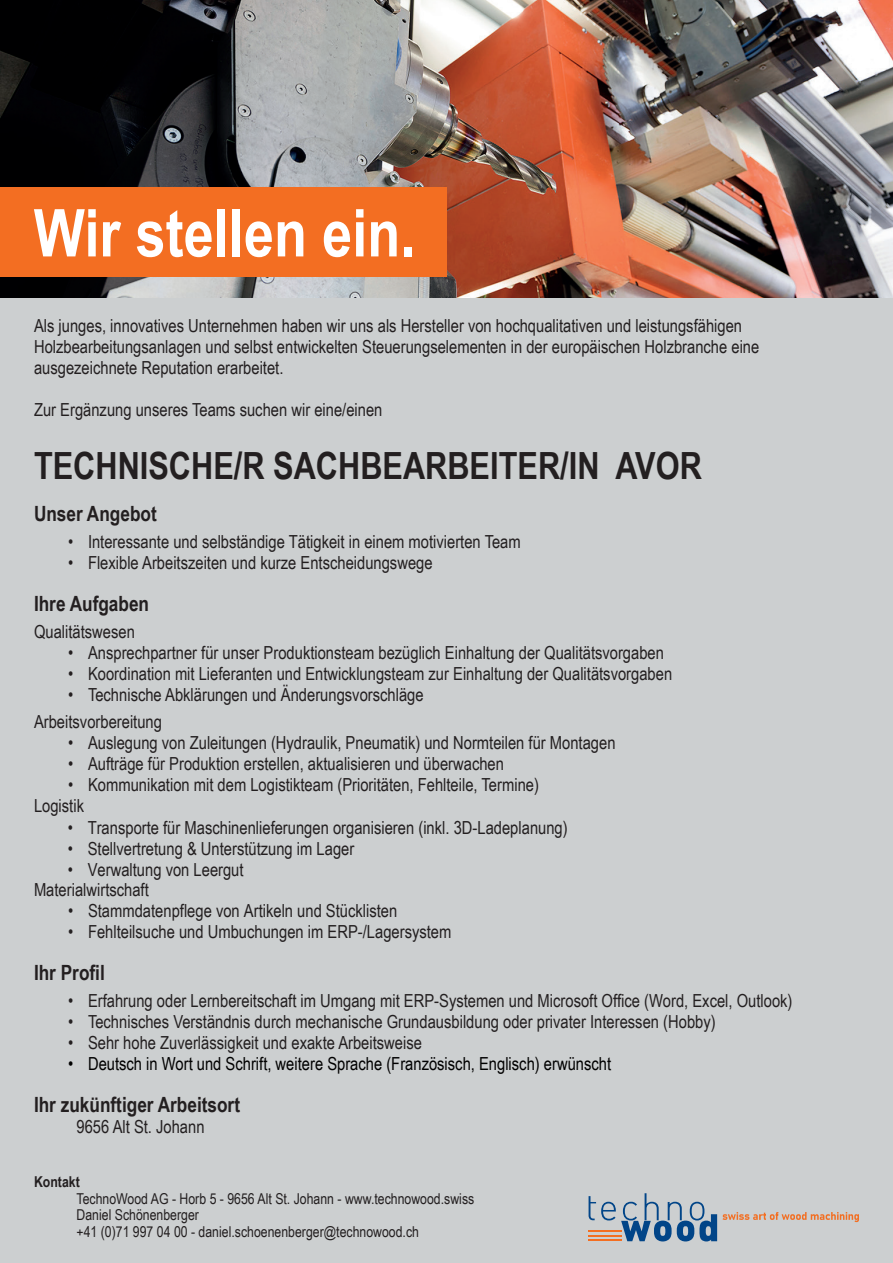
<style>
.page{position:relative;width:893px;height:1263px;background:#fff}
.page>*{position:absolute;margin:0;border:0;box-sizing:border-box;transform-origin:0 0}
.t1{font:700 66px "Arial Narrow";color:#fff}
.t2{font:700 37.5px "Arial Narrow";color:#231f20}
.t3{font:700 21px "Arial Narrow";color:#231f20}
.t4{font:18px/21px "Arial Narrow";color:#231f20}
.t5{font:18px "Arial Narrow";color:#000}
.t6{font:15px/16.5px "Arial Narrow";color:#231f20}
.t7{font:700 15px "Arial Narrow";color:#231f20}
</style>
<div class="page">
<div style="left:0;top:289px;width:893px;height:974px;background:#cccfd0"></div>
<img style="left:0;top:0;width:893px;height:298px">
<div style="left:0;top:187px;width:446px;height:89px;background:#f36e22"></div>
<svg style="left:589px;top:1193px;width:270px;height:48px"></svg>
<hr style="left:589px;top:1231px;width:33px;height:1px;background:#f36e21">
<hr style="left:589px;top:1235px;width:33px;height:1px;background:#f36e21">
<hr style="left:589px;top:1239px;width:33px;height:2px;background:#f36e21">
<h1 class="t1" style="left:34px;top:183px;width:383px">Wir stellen ein.</h1>
<p class="t4" style="left:34px;top:314px;width:727px">Als junges, innovatives Unternehmen haben wir uns als Hersteller von hochqualitativen und leistungsfähigen<br>Holzbearbeitungsanlagen und selbst entwickelten Steuerungselementen in der europäischen Holzbranche eine ausgezeichnete Reputation erarbeitet.</p>
<p class="t4" style="left:34px;top:398px;width:350px">Zur Ergänzung unseres Teams suchen wir eine/einen</p>
<h2 class="t2" style="left:34px;top:437px;width:669px">TECHNISCHE/R SACHBEARBEITER/IN AVOR</h2>
<p class="t3" style="left:34px;top:498px;width:124px">Unser Angebot</p>
<p class="t4" style="left:68px;top:530px;width:454px">• Interessante und selbständige Tätigkeit in einem motivierten Team</p>
<p class="t4" style="left:68px;top:551px;width:366px">• Flexible Arbeitszeiten und kurze Entscheidungswege</p>
<p class="t3" style="left:34px;top:588px;width:117px">Ihre Aufgaben</p>
<p class="t4" style="left:34px;top:620px;width:102px">Qualitätswesen</p>
<p class="t4" style="left:68px;top:641px;width:597px">• Ansprechpartner für unser Produktionsteam bezüglich Einhaltung der Qualitätsvorgaben</p>
<p class="t4" style="left:68px;top:663px;width:606px">• Koordination mit Lieferanten und Entwicklungsteam zur Einhaltung der Qualitätsvorgaben</p>
<p class="t4" style="left:34px;top:681px;width:391px;line-height:27px;text-indent:34px">• Technische Abklärungen und Änderungsvorschläge<br>Arbeitsvorbereitung</p>
<p class="t4" style="left:68px;top:732px;width:549px">• Auslegung von Zuleitungen (Hydraulik, Pneumatik) und Normteilen für Montagen</p>
<p class="t4" style="left:68px;top:753px;width:437px">• Aufträge für Produktion erstellen, aktualisieren und überwachen</p>
<p class="t4" style="left:34px;top:774px;width:506px;text-indent:34px">• Kommunikation mit dem Logistikteam (Prioritäten, Fehlteile, Termine)<br>Logistik</p>
<p class="t4" style="left:68px;top:816px;width:501px">• Transporte für Maschinenlieferungen organisieren (inkl. 3D-Ladeplanung)</p>
<p class="t4" style="left:68px;top:837px;width:288px">• Stellvertretung &amp; Unterstützung im Lager</p>
<p class="t4" style="left:34px;top:858px;width:211px;line-height:20.5px;text-indent:34px">• Verwaltung von Leergut<br>Materialwirtschaft</p>
<p class="t4" style="left:68px;top:900px;width:331px">• Stammdatenpflege von Artikeln und Stücklisten</p>
<p class="t4" style="left:68px;top:921px;width:385px">• Fehlteilsuche und Umbuchungen im ERP-/Lagersystem</p>
<p class="t3" style="left:34px;top:957px;width:72px">Ihr Profil</p>
<p class="t4" style="left:68px;top:989px;width:726px">• Erfahrung oder Lernbereitschaft im Umgang mit ERP-Systemen und Microsoft Office (Word, Excel, Outlook)</p>
<p class="t4" style="left:68px;top:1010px;width:649px">• Technisches Verständnis durch mechanische Grundausbildung oder privater Interessen (Hobby)</p>
<p class="t4" style="left:68px;top:1032px;width:355px">• Sehr hohe Zuverlässigkeit und exakte Arbeitsweise</p>
<p class="t5" style="left:68px;top:1050px;width:545px">• Deutsch in Wort und Schrift, weitere Sprache (Französisch, Englisch) erwünscht</p>
<p class="t3" style="left:34px;top:1089px;width:208px">Ihr zukünftiger Arbeitsort</p>
<p class="t4" style="left:77px;top:1115px;width:130px">9656 Alt St. Johann</p>
<p class="t7" style="left:34px;top:1171px;width:47px">Kontakt</p>
<p class="t6" style="left:77px;top:1190px;width:399px">TechnoWood AG - Horb 5 - 9656 Alt St. Johann - www.technowood.swiss<br>Daniel Schönenberger<br>+41 (0)71 997 04 00 - daniel.schoenenberger@technowood.ch</p>
</div>
